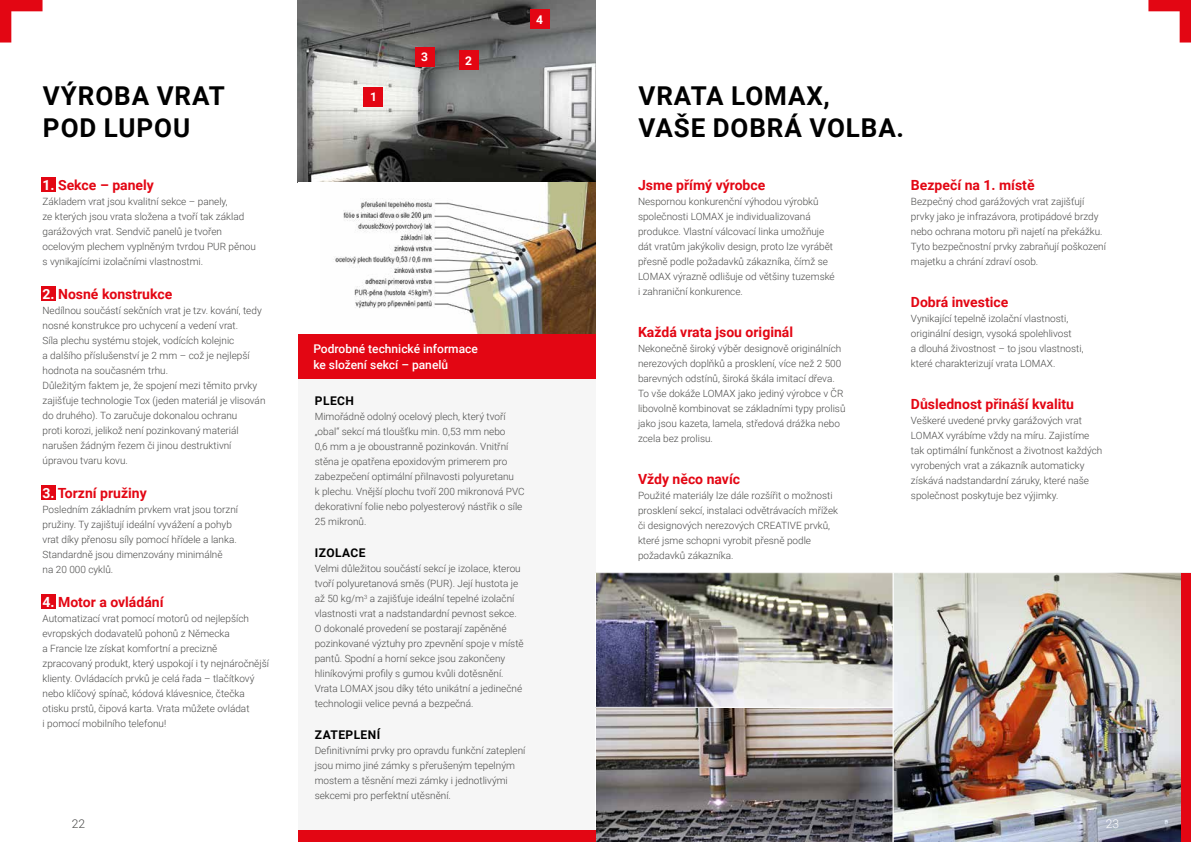
<style>
.page{position:relative;width:1191px;height:842px;background:#fff}
.page>*{position:absolute;margin:0;border:0;box-sizing:border-box;transform-origin:0 0}
.t1{font:700 26px/32px "Roboto";letter-spacing:.035em;color:#000}
.t2{font:700 14px "Roboto";color:#e30613}
.t3{font:500 12px/16px "Roboto";color:#fff}
.t4{font:700 12px "Roboto";letter-spacing:.035em;color:#000}
.t5{font:700 12px "Roboto";color:#fff}
.t6{font:300 12px "Roboto";color:#4a4a49}
.t7{font:300 12px "Roboto";color:#fff}
.t8{font:300 10px/15px "Roboto";color:#4a4a49}
.s1{color:#fff}
</style>
<div class="page">
<div style="left:298px;top:359px;width:297px;height:483px;background:#f6f6f6"></div>
<img style="left:597px;top:574px;width:294px;height:132px">
<img style="left:595px;top:708px;width:297px;height:134px">
<div style="left:595px;top:572px;width:298px;height:136px;border:1px solid #fff"></div>
<img style="left:892px;top:572px;width:299px;height:270px">
<div style="left:298px;top:831px;width:297px;height:11px;background:#e30613"></div>
<div style="left:298px;top:334px;width:297px;height:44px;background:#e30613"></div>
<img style="left:298px;top:0;width:297px;height:182px">
<div style="left:363px;top:87px;width:20px;height:20px;background:#e30613"></div>
<div style="left:41px;top:178px;width:14px;height:14px;background:#e30613"></div>
<div style="left:41px;top:286px;width:14px;height:15px;background:#e30613"></div>
<div style="left:41px;top:485px;width:14px;height:15px;background:#e30613"></div>
<div style="left:41px;top:594px;width:14px;height:14px;background:#e30613"></div>
<div style="left:459px;top:50px;width:19px;height:20px;background:#e30613"></div>
<div style="left:530px;top:9px;width:19px;height:20px;background:#e30613"></div>
<div style="left:414px;top:47px;width:20px;height:20px;background:#e30613"></div>
<div style="left:1181px;top:573px;width:10px;height:269px;background:#e30613"></div>
<svg style="left:1148px;top:0;width:43px;height:43px"></svg>
<img style="left:334px;top:182px;width:261px;height:152px">
<svg style="left:0;top:0;width:43px;height:43px"></svg>
<h1 class="t1" style="left:43px;top:78px;width:184px">VÝROBA VRAT<br>POD LUPOU</h1>
<h2 class="t2" style="left:43px;top:175px;width:113px"><span class="s1">1.</span> Sekce – panely</h2>
<p class="t8" style="left:43px;top:193px;width:215px">Základem vrat jsou kvalitní sekce – panely,<br>ze kterých jsou vrata složena a tvoří tak základ garážových vrat. Sendvič panelů je tvořen ocelovým plechem vyplněným tvrdou PUR pěnou s vynikajícími izolačními vlastnostmi.</p>
<h2 class="t2" style="left:43px;top:284px;width:131px"><span class="s1">2.</span> Nosné konstrukce</h2>
<p class="t8" style="left:43px;top:302px;width:224px">Nedílnou součástí sekčních vrat je tzv. kování, tedy nosné konstrukce pro uchycení a vedení vrat.<br>Síla plechu systému stojek, vodících kolejnic<br>a dalšího příslušenství je 2 mm – což je nejlepší hodnota na současném trhu.<br>Důležitým faktem je, že spojení mezi těmito prvky zajišťuje technologie Tox (jeden materiál je vlisován do druhého). To zaručuje dokonalou ochranu<br>proti korozi, jelikož není pozinkovaný materiál narušen žádným řezem či jinou destruktivní úpravou tvaru kovu.</p>
<h2 class="t2" style="left:43px;top:483px;width:106px"><span class="s1">3.</span> Torzní pružiny</h2>
<p class="t8" style="left:43px;top:501px;width:197px">Posledním základním prvkem vrat jsou torzní pružiny. Ty zajištují ideální vyvážení a pohyb vrat díky přenosu síly pomocí hřídele a lanka.<br>Standardně jsou dimenzovány minimálně<br>na 20 000 cyklů.</p>
<h2 class="t2" style="left:43px;top:592px;width:122px"><span class="s1">4.</span> Motor a ovládání</h2>
<p class="t8" style="left:43px;top:610px;width:228px">Automatizací vrat pomocí motorů od nejlepších evropských dodavatelů pohonů z Německa<br>a Francie lze získat komfortní a precizně zpracovaný produkt, který uspokojí i ty nejnáročnější klienty. Ovládacích prvků je celá řada – tlačítkový nebo klíčový spínač, kódová klávesnice, čtečka otisku prstů, čipová karta. Vrata můžete ovládat<br>i pomocí mobilního telefonu!</p>
<p class="t5" style="left:370px;top:89px;width:8px">1</p>
<p class="t5" style="left:421px;top:49px;width:8px">3</p>
<p class="t5" style="left:465px;top:52px;width:8px">2</p>
<p class="t5" style="left:536px;top:11px;width:8px">4</p>
<p class="t3" style="left:313px;top:340px;width:166px">Podrobné technické informace ke složení sekcí – panelů</p>
<p class="t4" style="left:315px;top:392px;width:41px">PLECH</p>
<p class="t8" style="left:315px;top:409px;width:211px">Mimořádně odolný ocelový plech, který tvoří „obal“ sekcí má tloušťku min. 0,53 mm nebo<br>0,6 mm a je oboustranně pozinkován. Vnitřní stěna je opatřena epoxidovým primerem pro zabezpečení optimální přilnavosti polyuretanu<br>k plechu. Vnější plochu tvoří 200 mikronová PVC dekorativní folie nebo polyesterový nástřik o síle 25 mikronů.</p>
<p class="t4" style="left:315px;top:545px;width:52px">IZOLACE</p>
<p class="t8" style="left:315px;top:561px;width:210px">Velmi důležitou součástí sekcí je izolace, kterou tvoří polyuretanová směs (PUR). Její hustota je až 50 kg/m<sup>3</sup> a zajišťuje ideální tepelné izolační vlastnosti vrat a nadstandardní pevnost sekce.<br>O dokonalé provedení se postarají zapěněné pozinkované výztuhy pro zpevnění spoje v místě pantů. Spodní a horní sekce jsou zakončeny hliníkovými profily s gumou kvůli dotěsnění.<br>Vrata LOMAX jsou díky této unikátní a jedinečné technologii velice pevná a bezpečná.</p>
<p class="t4" style="left:315px;top:727px;width:67px">ZATEPLENÍ</p>
<p class="t8" style="left:315px;top:743px;width:212px">Definitivními prvky pro opravdu funkční zateplení jsou mimo jiné zámky s přerušeným tepelným mostem a těsnění mezi zámky i jednotlivými sekcemi pro perfektní utěsnění.</p>
<h1 class="t1" style="left:638px;top:78px;width:267px">VRATA LOMAX,<br>VAŠE DOBRÁ VOLBA.</h1>
<h2 class="t2" style="left:638px;top:175px;width:129px">Jsme přímý výrobce</h2>
<p class="t8" style="left:638px;top:193px;width:198px">Nespornou konkurenční výhodou výrobků společnosti LOMAX je individualizovaná produkce. Vlastní válcovací linka umožňuje dát vratům jakýkoliv design, proto lze vyrábět přesně podle požadavků zákazníka, čímž se LOMAX výrazně odlišuje od většiny tuzemské i zahraniční konkurence.</p>
<h2 class="t2" style="left:638px;top:322px;width:157px">Každá vrata jsou originál</h2>
<p class="t8" style="left:638px;top:340px;width:209px">Nekonečně široký výběr designově originálních nerezových doplňků a prosklení, více než 2 500 barevných odstínů, široká škála imitací dřeva.<br>To vše dokáže LOMAX jako jediný výrobce v ČR libovolně kombinovat se základními typy prolisů jako jsou kazeta, lamela, středová drážka nebo zcela bez prolisu.</p>
<h2 class="t2" style="left:638px;top:469px;width:104px">Vždy něco navíc</h2>
<p class="t8" style="left:638px;top:487px;width:202px">Použité materiály lze dále rozšířit o možnosti prosklení sekcí, instalaci odvětrávacích mřížek či designových nerezových CREATIVE prvků, které jsme schopni vyrobit přesně podle požadavků zákazníka.</p>
<h2 class="t2" style="left:911px;top:175px;width:125px">Bezpečí na 1. místě</h2>
<p class="t8" style="left:911px;top:193px;width:196px">Bezpečný chod garážových vrat zajišťují prvky jako je infrazávora, protipádové brzdy nebo ochrana motoru při najetí na překážku.<br>Tyto bezpečnostní prvky zabraňují poškození majetku a chrání zdraví osob.</p>
<h2 class="t2" style="left:911px;top:292px;width:99px">Dobrá investice</h2>
<p class="t8" style="left:911px;top:310px;width:174px">Vynikající tepelně izolační vlastnosti, originální design, vysoká spolehlivost<br>a dlouhá živostnost – to jsou vlastnosti, které charakterizují vrata LOMAX.</p>
<h2 class="t2" style="left:911px;top:394px;width:164px">Důslednost přináší kvalitu</h2>
<p class="t8" style="left:911px;top:412px;width:193px">Veškeré uvedené prvky garážových vrat LOMAX vyrábíme vždy na míru. Zajistíme tak optimální funkčnost a životnost každých vyrobených vrat a zákazník automaticky získává nadstandardní záruky, které naše společnost poskytuje bez výjimky.</p>
<p class="t6" style="left:72px;top:815px;width:15px">22</p>
<p class="t7" style="left:1106px;top:815px;width:15px">23</p>
</div>
